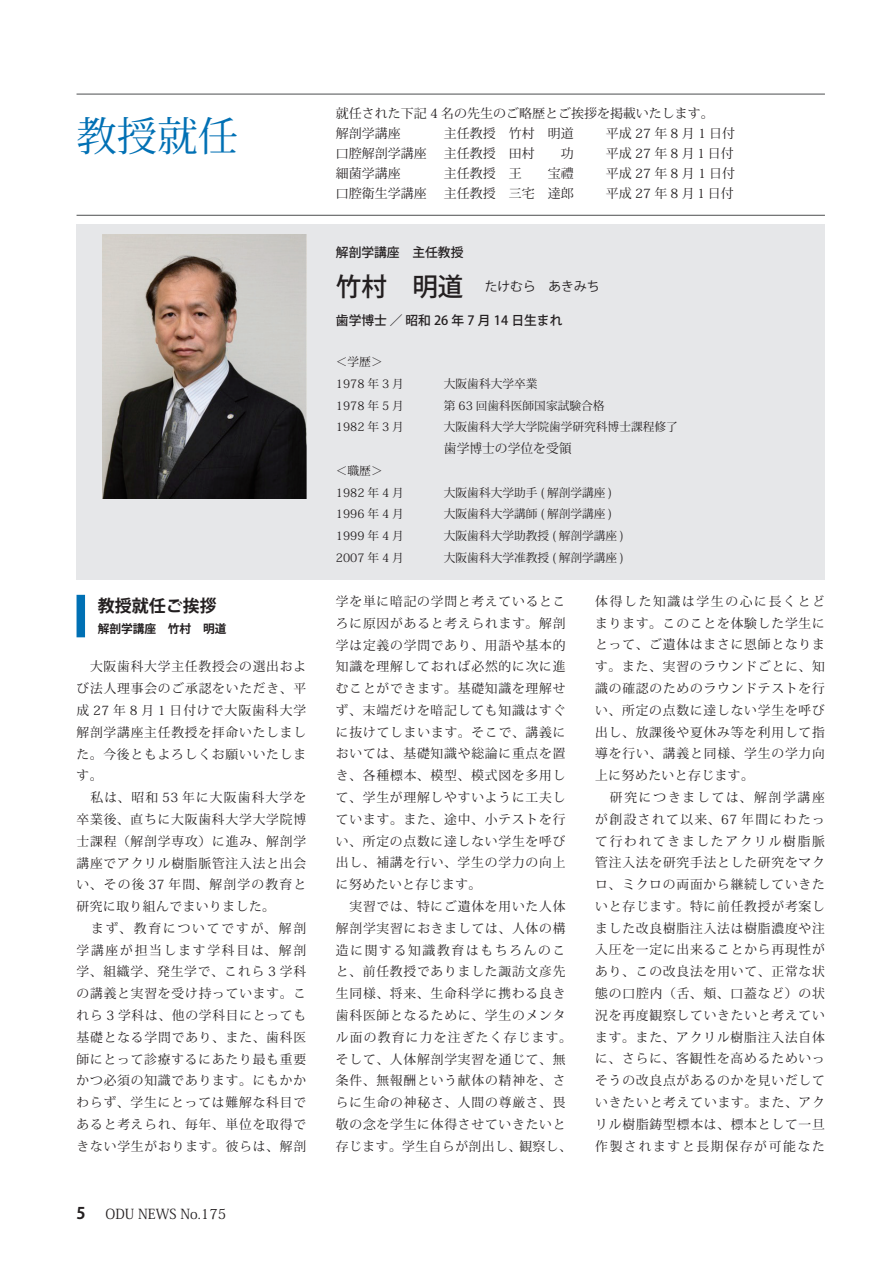
<style>
.page{position:relative;width:893px;height:1263px;background:#fff}
.page>*{position:absolute;margin:0;border:0;box-sizing:border-box;transform-origin:0 0}
.t1{font:40.35px "Koz Min Pr 6 N";color:#0070b4}
.t2{font:700 16.95px "Koz Go Pr 6 N";color:#231f20}
.t3{font:700 15.9px "Koz Go Pr 6 N";color:#231f20}
.t4{font:13.8px "Koz Min Pr 6 N";color:#231f20}
.t5{font:12.75px/21.8px "Koz Min Pr 6 N";letter-spacing:.065em;color:#231f20}
.t6{font:12.75px/20.2px "Koz Min Pr 6 N";color:#231f20}
.t7{font:500 12.75px "Koz Go Pr 6 N";color:#231f20}
.t8{font:12.75px "Koz Min Pr 6 N";letter-spacing:.25em;color:#231f20}
.t9{font:12.75px "Koz Go Pr 6 N";color:#231f20}
.t10{font:11.7px/21.8px "Koz Min Pr 6 N";color:#231f20}
.t11{font:700 11.7px "Koz Go Pr 6 N";color:#231f20}
.s1{font-weight:500;font-size:25.5px}
</style>
<div class="page">
<hr style="left:77px;top:94px;width:748px;height:1px;background:#57585a">
<hr style="left:77px;top:215px;width:748px;height:1px;background:#57585a">
<div style="left:77px;top:224px;width:748px;height:355px;background:#e6e7e9"></div>
<img style="left:102px;top:235px;width:204px;height:264px">
<div style="left:77px;top:595px;width:8px;height:42px;background:#0070b4"></div>
<h1 class="t1" style="left:77px;top:114px;width:163px">教授就任</h1>
<h2 class="t2" style="left:98px;top:596px;width:121px">教授就任ご挨拶</h2>
<p class="t11" style="left:98px;top:622px;width:130px">解剖学講座　竹村　明道</p>
<p class="t5" style="left:77px;top:656px;width:231px">　大阪歯科大学主任教授会の選出および法人理事会のご承認をいただき、平成 27 年 8 月 1 日付けで大阪歯科大学解剖学講座主任教授を拝命いたしました。今後ともよろしくお願いいたします。<br>　私は、昭和 53 年に大阪歯科大学を卒業後、直ちに大阪歯科大学大学院博士課程（解剖学専攻）に進み、解剖学講座でアクリル樹脂脈管注入法と出会い、その後 37 年間、解剖学の教育と研究に取り組んでまいりました。<br>　まず、教育についてですが、解剖学講座が担当します学科目は、解剖学、組織学、発生学で、これら 3 学科の講義と実習を受け持っています。これら 3 学科は、他の学科目にとっても基礎となる学問であり、また、歯科医師にとって診療するにあたり最も重要かつ必須の知識であります。にもかかわらず、学生にとっては難解な科目であると考えられ、毎年、単位を取得できない学生がおります。彼らは、解剖</p>
<p class="t3" style="left:77px;top:1204px;width:11px">5</p>
<p class="t4" style="left:105px;top:1206px;width:122px">ODU NEWS No.175</p>
<p class="t6" style="left:336px;top:103px;width:379px">就任された下記 4 名の先生のご略歴とご挨拶を掲載いたします。解剖学講座</p>
<p class="t5" style="left:444px;top:122px;width:131px">主任教授　竹村　明道</p>
<p class="t8" style="left:606px;top:126px;width:131px">平成27年8月1日付</p>
<p class="t6" style="left:336px;top:143px;width:92px">口腔解剖学講座</p>
<p class="t5" style="left:444px;top:143px;width:131px">主任教授　田村　　功</p>
<p class="t5" style="left:606px;top:143px;width:129px">平成 27 年 8 月１日付</p>
<p class="t5" style="left:336px;top:163px;width:66px">細菌学講座</p>
<p class="t5" style="left:444px;top:163px;width:131px">主任教授　王　　宝禮</p>
<p class="t8" style="left:606px;top:166px;width:131px">平成27年8月1日付</p>
<p class="t6" style="left:336px;top:184px;width:92px">口腔衛生学講座</p>
<p class="t5" style="left:444px;top:183px;width:131px">主任教授　三宅　達郎</p>
<p class="t5" style="left:606px;top:183px;width:129px">平成 27 年 8 月１日付</p>
<p class="t7" style="left:336px;top:245px;width:129px">解剖学講座　主任教授</p>
<p class="t9" style="left:336px;top:279px;width:265px"><span class="s1">竹村　明道</span> たけむら　あきみち</p>
<p class="t7" style="left:336px;top:313px;width:228px">歯学博士 ／ 昭和 26 年 7 月 14 日生まれ</p>
<p class="t10" style="left:336px;top:351px;width:70px">＜学歴＞<br>1978 年 3 月</p>
<p class="t10" style="left:444px;top:373px;width:95px">大阪歯科大学卒業</p>
<p class="t10" style="left:336px;top:395px;width:70px">1978 年 5 月</p>
<p class="t10" style="left:444px;top:395px;width:162px">第 63 回歯科医師国家試験合格</p>
<p class="t10" style="left:336px;top:416px;width:70px">1982 年 3 月</p>
<p class="t10" style="left:444px;top:416px;width:235px">大阪歯科大学大学院歯学研究科博士課程修了</p>
<p class="t6" style="left:444px;top:439px;width:129px">歯学博士の学位を受領</p>
<p class="t10" style="left:336px;top:460px;width:70px">＜職歴＞<br>1982 年 4 月</p>
<p class="t10" style="left:444px;top:482px;width:170px">大阪歯科大学助手 ( 解剖学講座 )</p>
<p class="t10" style="left:336px;top:503px;width:70px">1996 年 4 月</p>
<p class="t10" style="left:444px;top:503px;width:170px">大阪歯科大学講師 ( 解剖学講座 )</p>
<p class="t10" style="left:336px;top:525px;width:70px">1999 年 4 月</p>
<p class="t10" style="left:444px;top:525px;width:182px">大阪歯科大学助教授 ( 解剖学講座 )</p>
<p class="t10" style="left:336px;top:547px;width:70px">2007 年 4 月</p>
<p class="t10" style="left:444px;top:547px;width:182px">大阪歯科大学准教授 ( 解剖学講座 )</p>
<p class="t5" style="left:336px;top:591px;width:237px">学を単に暗記の学問と考えているところに原因があると考えられます。解剖学は定義の学問であり、用語や基本的知識を理解しておれば必然的に次に進むことができます。基礎知識を理解せず、末端だけを暗記しても知識はすぐに抜けてしまいます。そこで、講義においては、基礎知識や総論に重点を置き、各種標本、模型、模式図を多用して、学生が理解しやすいように工夫しています。また、途中、小テストを行い、所定の点数に達しない学生を呼び出し、補講を行い、学生の学力の向上に努めたいと存じます。<br>　実習では、特にご遺体を用いた人体解剖学実習におきましては、人体の構造に関する知識教育はもちろんのこと、前任教授でありました諏訪文彦先生同様、将来、生命科学に携わる良き歯科医師となるために、学生のメンタル面の教育に力を注ぎたく存じます。そして、人体解剖学実習を通じて、無条件、無報酬という献体の精神を、さらに生命の神秘さ、人間の尊厳さ、畏敬の念を学生に体得させていきたいと存じます。学生自らが剖出し、観察し、</p>
<p class="t5" style="left:595px;top:591px;width:231px">体得した知識は学生の心に長くとどまります。このことを体験した学生にとって、ご遺体はまさに恩師となります。また、実習のラウンドごとに、知識の確認のためのラウンドテストを行い、所定の点数に達しない学生を呼び出し、放課後や夏休み等を利用して指導を行い、講義と同様、学生の学力向上に努めたいと存じます。<br>　研究につきましては、解剖学講座が創設されて以来、67 年間にわたって行われてきましたアクリル樹脂脈管注入法を研究手法とした研究をマクロ、ミクロの両面から継続していきたいと存じます。特に前任教授が考案しました改良樹脂注入法は樹脂濃度や注入圧を一定に出来ることから再現性があり、この改良法を用いて、正常な状態の口腔内（舌、頬、口蓋など）の状況を再度観察していきたいと考えています。また、アクリル樹脂注入法自体に、さらに、客観性を高めるためいっそうの改良点があるのかを見いだしていきたいと考えています。また、アクリル樹脂鋳型標本は、標本として一旦作製されますと長期保存が可能なた</p>
</div>
